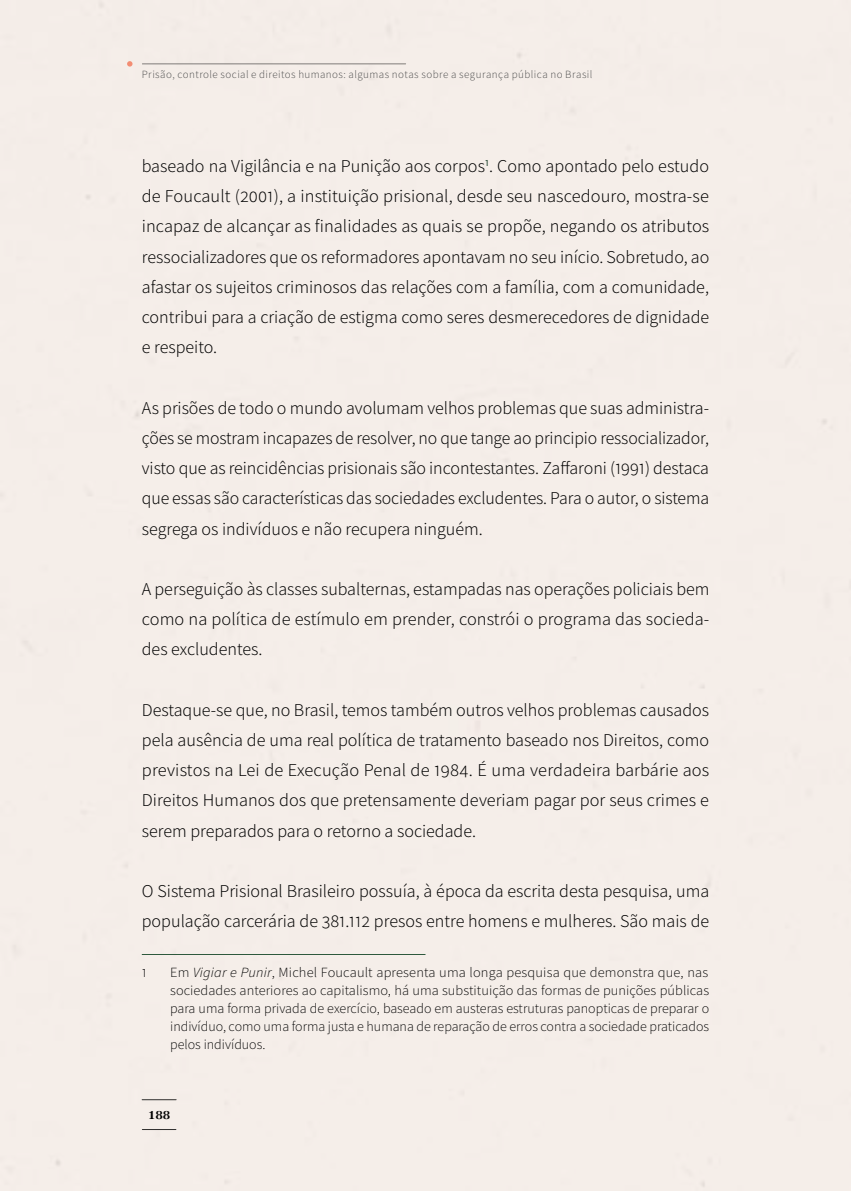
<style>
.page{position:relative;width:851px;height:1191px;background:#fff}
.page>*{position:absolute;margin:0;border:0;box-sizing:border-box;transform-origin:0 0}
.corpo_texto{font:18px/30.2px "Source Sans Variable";color:#000;text-align:justify}
.nota_rodape_corpo{font:14px/18px "Source Sans Variable";color:#000;text-align:justify}
.t1{font:700 12px "URW Antiqua";color:#000}
.t2{font:11px "Source Sans Variable";letter-spacing:.04em;color:#4d4d4d}
.s1{font-style:italic}
</style>
<div class="page">
<div style="left:0;top:0;width:850px;height:1191px;background:#f4ebe5"></div>
<hr style="left:142px;top:64px;width:263px;height:1px;background:#000">
<svg style="left:127px;top:61px;width:5px;height:6px"></svg>
<hr style="left:142px;top:1129px;width:34px;height:1px;background:#000">
<hr style="left:142px;top:1099px;width:34px;height:1px;background:#000">
<hr style="left:142px;top:954px;width:283px;height:1px;background:#2e593d">
<p class="t2" style="left:142px;top:67px;width:452px">Prisão, controle social e direitos humanos: algumas notas sobre a segurança pública no Brasil</p>
<p class="corpo_texto" style="left:142px;top:151px;width:569px">baseado na Vigilância e na Punição aos corpos<sup>1</sup>. Como apontado pelo estudo de Foucault (2001), a instituição prisional, desde seu nascedouro, mostra-se incapaz de alcançar as finalidades as quais se propõe, negando os atributos ressocializadores que os reformadores apontavam no seu início. Sobretudo, ao afastar os sujeitos criminosos das relações com a família, com a comunidade, contribui para a criação de estigma como seres desmerecedores de dignidade e respeito.</p>
<p class="corpo_texto" style="left:142px;top:393px;width:569px">As prisões de todo o mundo avolumam velhos problemas que suas administra&shy;ções se mostram incapazes de resolver, no que tange ao principio ressocializador, visto que as reincidências prisionais são incontestantes. Zaffaroni (1991) destaca que essas são características das sociedades excludentes. Para o autor, o sistema segrega os indivíduos e não recupera ninguém.</p>
<p class="corpo_texto" style="left:142px;top:574px;width:569px">A perseguição às classes subalternas, estampadas nas operações policiais bem como na política de estímulo em prender, constrói o programa das socieda&shy;des excludentes.</p>
<p class="corpo_texto" style="left:142px;top:695px;width:569px">Destaque-se que, no Brasil, temos também outros velhos problemas causados pela ausência de uma real política de tratamento baseado nos Direitos, como previstos na Lei de Execução Penal de 1984. É uma verdadeira barbárie aos Direitos Humanos dos que pretensamente deveriam pagar por seus crimes e serem preparados para o retorno a sociedade.</p>
<p class="corpo_texto" style="left:142px;top:876px;width:568px">O Sistema Prisional Brasileiro possuía, à época da escrita desta pesquisa, uma população carcerária de 381.112 presos entre homens e mulheres. São mais de</p>
<p class="nota_rodape_corpo" style="left:142px;top:963px;width:6px">1</p>
<p class="nota_rodape_corpo" style="left:170px;top:963px;width:540px">Em <span class="s1">Vigiar e Punir</span>, Michel Foucault apresenta uma longa pesquisa que demonstra que, nas sociedades anteriores ao capitalismo, há uma substituição das formas de punições públicas para uma forma privada de exercício, baseado em austeras estruturas panopticas de preparar o indivíduo, como uma forma justa e humana de reparação de erros contra a sociedade praticados pelos indivíduos.</p>
<p class="t1" style="left:148px;top:1108px;width:24px">188</p>
</div>
